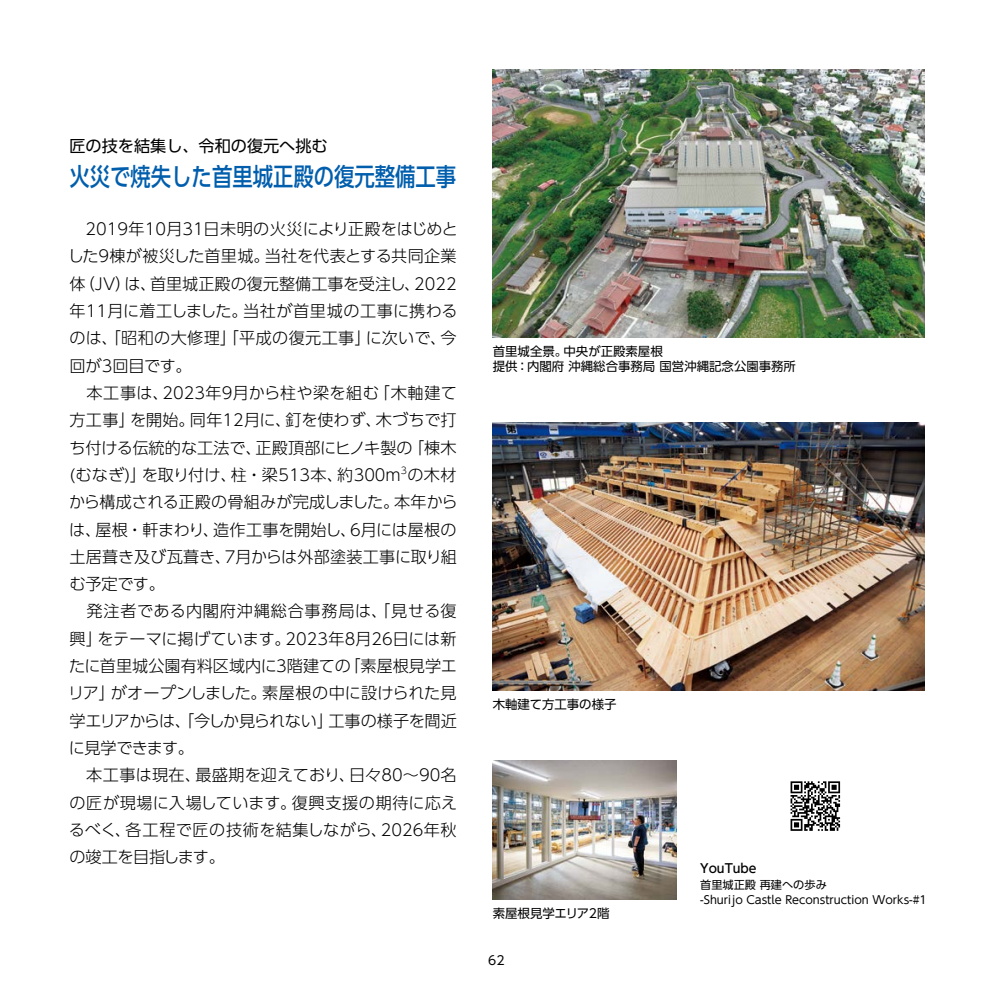
<style>
.page{position:relative;width:993px;height:993px;background:#fff}
.page>*{position:absolute;margin:0;border:0;box-sizing:border-box;transform-origin:0 0}
.t1{font:500 24.85px "UD Shin Go Pr 6";color:#005ead;scale:.82 1}
.t2{font:300 16.1px/27.3px "UD Shin Go Pr 6";color:#000}
.t3{font:16.1px "UD Shin Go Pr 6";color:#000}
.t4{font:12.42px/14.9px "UD Shin Go Pr 6";color:#000}
.t5{font:500 12.42px "UD Shin Go Pr 6";color:#000}
.t6{font:11.2px/14.9px "UD Shin Go Pr 6";color:#000}
</style>
<div class="page">
<img style="left:492px;top:422px;width:432px;height:268px">
<img style="left:492px;top:69px;width:432px;height:268px">
<img style="left:492px;top:760px;width:184px;height:139px">
<svg style="left:790px;top:781px;width:49px;height:49px"></svg>
<p class="t3" style="left:69px;top:133px;width:259px">匠の技を結集し、令和の復元へ挑む</p>
<h1 class="t1" style="left:69px;top:156px;width:473px">火災で焼失した首里城正殿の復元整備工事</h1>
<p class="t2" style="left:68px;top:215px;width:391px">　2019年10月31日未明の火災により正殿をはじめとした9棟が被災した首里城。当社を代表とする共同企業体（JV）は、首里城正殿の復元整備工事を受注し、2022年11月に着工しました。当社が首里城の工事に携わるのは、「昭和の大修理」「平成の復元工事」に次いで、今回が3回目です。<br>　本工事は、2023年9月から柱や梁を組む「木軸建て方工事」を開始。同年12月に、釘を使わず、木づちで打ち付ける伝統的な工法で、正殿頂部にヒノキ製の「棟木(むなぎ)」を取り付け、柱・梁513本、約300m<sup>3</sup>の木材から構成される正殿の骨組みが完成しました。本年からは、屋根・軒まわり、造作工事を開始し、6月には屋根の土居葺き及び瓦葺き、7月からは外部塗装工事に取り組む予定です。<br>　発注者である内閣府沖縄総合事務局は、「見せる復興」をテーマに掲げています。2023年8月26日には新たに首里城公園有料区域内に3階建ての「素屋根見学エリア」がオープンしました。素屋根の中に設けられた見学エリアからは、「今しか見られない」工事の様子を間近に見学できます。<br>　本工事は現在、最盛期を迎えており、日々80～90名の匠が現場に入場しています。復興支援の期待に応えるべく、各工程で匠の技術を結集しながら、2026年秋の竣工を目指します。</p>
<p class="t4" style="left:492px;top:343px;width:305px">首里城全景。中央が正殿素屋根<br>提供：内閣府 沖縄総合事務局 国営沖縄記念公園事務所</p>
<p class="t4" style="left:492px;top:696px;width:125px">木軸建て方工事の様子</p>
<p class="t4" style="left:492px;top:905px;width:118px">素屋根見学エリア2階</p>
<p class="t4" style="left:488px;top:951px;width:18px">602</p>
<p class="t5" style="left:700px;top:857px;width:58px">YouTube</p>
<p class="t6" style="left:700px;top:876px;width:228px">首里城正殿 再建への歩み<br>-Shurijo Castle Reconstruction Works-#1</p>
</div>
